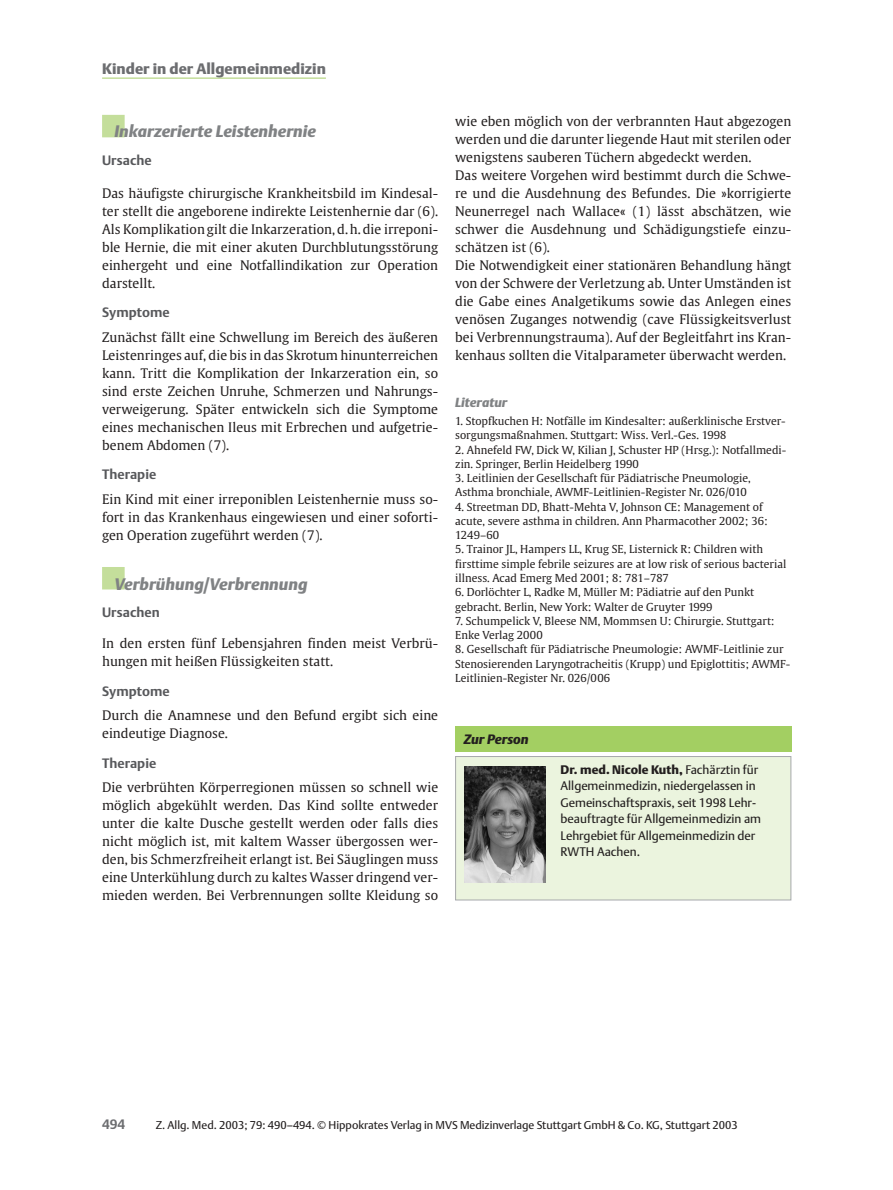
<style>
.page{position:relative;width:893px;height:1190px;background:#fff}
.page>*{position:absolute;margin:0;border:0;box-sizing:border-box;transform-origin:0 0}
.t1{font:italic 16.5px "Thieme Argo Two S Bold";color:#808284}
.t2{font:15px "Thieme Argo Two S Bold";color:#6c6d70}
.t3{font:13.5px "Thieme Argo One S Bold";letter-spacing:.005em;color:#57585b}
.t4{font:italic 13.5px "Thieme Argo Two S Bold";color:#231f1f}
.t5{font:13.5px "Thieme Argo One S Bold";color:#6c6d70}
.t6{font:13.05px/18px "Thieme Gulliver";letter-spacing:.005em;color:#231f1f;text-align:justify}
.t7{font:italic 13.05px "Thieme Argo Two S Bold";color:#808284}
.t8{font:12.3px/16.5px "Thieme Argo Two";color:#231f1f}
.t9{font:12.3px "Thieme Argo Two S Bold";color:#231f1f}
.t10{font:11.25px "Thieme Argo Two";color:#231f1f}
.t11{font:10.95px/14.2px "Thieme Gulliver";color:#231f1f}
.s1{font-family:"Thieme Argo Two"}
</style>
<div class="page">
<hr style="left:102px;top:77px;width:224px;height:2px;background:#c4de9b">
<div style="left:102px;top:115px;width:23px;height:22px;background:#c4de9b"></div>
<div style="left:102px;top:567px;width:23px;height:22px;background:#c4de9b"></div>
<div style="left:455px;top:756px;width:335px;height:144px;background:#ebf4de"></div>
<div style="left:455px;top:756px;width:336px;height:144px;border:1px solid #a7a9ac"></div>
<div style="left:455px;top:726px;width:336px;height:26px;background:#a3cf62"></div>
<img style="left:465px;top:766px;width:80px;height:117px">
<p class="t2" style="left:102px;top:64px;width:225px">Kinder in der Allgemeinmedizin</p>
<p class="t1" style="left:114px;top:125px;width:203px">Inkarzerierte Leistenhernie</p>
<p class="t3" style="left:102px;top:155px;width:51px">Ursache</p>
<p class="t6" style="left:102px;top:185px;width:337px">Das häufigste chirurgische Krankheitsbild im Kindesal&shy;ter stellt die angeborene indirekte Leistenhernie dar (6).<br>Als Komplikation gilt die Inkarzeration, d.h. die irreponi&shy;ble Hernie, die mit einer akuten Durchblutungsstörung einhergeht und eine Notfallindikation zur Operation darstellt.</p>
<p class="t3" style="left:102px;top:307px;width:69px">Symptome</p>
<p class="t6" style="left:102px;top:329px;width:337px">Zunächst fällt eine Schwellung im Bereich des äußeren Leistenringes auf, die bis in das Skrotum hinunterreichen kann. Tritt die Komplikation der Inkarzeration ein, so sind erste Zeichen Unruhe, Schmerzen und Nahrungs&shy;verweigerung. Später entwickeln sich die Symptome eines mechanischen Ileus mit Erbrechen und aufgetrie&shy;benem Abdomen (7).</p>
<p class="t3" style="left:102px;top:469px;width:56px">Therapie</p>
<p class="t6" style="left:102px;top:491px;width:337px">Ein Kind mit einer irreponiblen Leistenhernie muss so&shy;fort in das Krankenhaus eingewiesen und einer soforti&shy;gen Operation zugeführt werden (7).</p>
<p class="t1" style="left:114px;top:577px;width:194px">Verbrühung/Verbrennung</p>
<p class="t3" style="left:102px;top:607px;width:59px">Ursachen</p>
<p class="t6" style="left:102px;top:635px;width:337px">In den ersten fünf Lebensjahren finden meist Verbrü&shy;hungen mit heißen Flüssigkeiten statt.</p>
<p class="t3" style="left:102px;top:685px;width:69px">Symptome</p>
<p class="t6" style="left:102px;top:707px;width:337px">Durch die Anamnese und den Befund ergibt sich eine eindeutige Diagnose.</p>
<p class="t3" style="left:102px;top:757px;width:56px">Therapie</p>
<p class="t6" style="left:102px;top:779px;width:337px">Die verbrühten Körperregionen müssen so schnell wie möglich abgekühlt werden. Das Kind sollte entweder unter die kalte Dusche gestellt werden oder falls dies nicht möglich ist, mit kaltem Wasser übergossen wer&shy;den, bis Schmerzfreiheit erlangt ist. Bei Säuglingen muss eine Unterkühlung durch zu kaltes Wasser dringend ver&shy;mieden werden. Bei Verbrennungen sollte Kleidung so</p>
<p class="t6" style="left:455px;top:113px;width:337px;text-align:left">wie eben möglich von der verbrannten Haut abgezogen werden und die darunter liegende Haut mit sterilen oder wenigstens sauberen Tüchern abgedeckt werden.<br>Das weitere Vorgehen wird bestimmt durch die Schwe&shy;re und die Ausdehnung des Befundes. Die »korrigierte Neunerregel nach Wallace« (1) lässt abschätzen, wie schwer die Ausdehnung und Schädigungstiefe einzu&shy;schätzen ist (6).<br>Die Notwendigkeit einer stationären Behandlung hängt von der Schwere der Verletzung ab. Unter Umständen ist die Gabe eines Analgetikums sowie das Anlegen eines venösen Zuganges notwendig (cave Flüssigkeitsverlust bei Verbrennungstrauma). Auf der Begleitfahrt ins Kran&shy;kenhaus sollten die Vitalparameter überwacht werden.</p>
<p class="t7" style="left:455px;top:397px;width:54px">Literatur</p>
<p class="t11" style="left:455px;top:415px;width:332px">1. Stopfkuchen H: Notfälle im Kindesalter: außerklinische Erstver&shy;sorgungsmaßnahmen. Stuttgart: Wiss. Verl.-Ges. 1998</p>
<p class="t11" style="left:455px;top:443px;width:333px">2. Ahnefeld FW, Dick W, Kilian J, Schuster HP (Hrsg.): Notfallmedi&shy;zin. Springer, Berlin Heidelberg 1990</p>
<p class="t11" style="left:455px;top:472px;width:297px">3. Leitlinien der Gesellschaft für Pädiatrische Pneumologie,<br>Asthma bronchiale, AWMF-Leitlinien-Register Nr. 026/010</p>
<p class="t11" style="left:455px;top:500px;width:314px">4. Streetman DD, Bhatt-Mehta V, Johnson CE: Management of acute, severe asthma in children. Ann Pharmacother 2002; 36:<br>1249–60</p>
<p class="t11" style="left:455px;top:543px;width:332px">5. Trainor JL, Hampers LL, Krug SE, Listernick R: Children with firsttime simple febrile seizures are at low risk of serious bacterial illness. Acad Emerg Med 2001; 8: 781–787</p>
<p class="t11" style="left:455px;top:586px;width:300px">6. Dorlöchter L, Radke M, Müller M: Pädiatrie auf den Punkt gebracht. Berlin, New York: Walter de Gruyter 1999</p>
<p class="t11" style="left:455px;top:614px;width:321px">7. Schumpelick V, Bleese NM, Mommsen U: Chirurgie. Stuttgart:<br>Enke Verlag 2000</p>
<p class="t11" style="left:455px;top:643px;width:336px">8. Gesellschaft für Pädiatrische Pneumologie: AWMF-Leitlinie zur<br>Stenosierenden Laryngotracheitis (Krupp) und Epiglottitis; AWMF-<br>Leitlinien-Register Nr. 026/006</p>
<p class="t4" style="left:463px;top:734px;width:66px">Zur Person</p>
<p class="t9" style="left:560px;top:765px;width:199px">Dr. med. Nicole Kuth, <span class="s1">Fachärztin für</span></p>
<p class="t8" style="left:560px;top:779px;width:202px">Allgemeinmedizin, niedergelassen in Gemeinschaftspraxis, seit 1998 Lehr&shy;beauftragte für Allgemeinmedizin am Lehrgebiet für Allgemeinmedizin der RWTH Aachen.</p>
<p class="t5" style="left:102px;top:1119px;width:25px">494</p>
<p class="t10" style="left:156px;top:1120px;width:583px">Z. Allg. Med. 2003; 79: 490–494. © Hippokrates Verlag in MVS Medizinverlage Stuttgart GmbH &amp; Co. KG, Stuttgart 2003</p>
</div>
